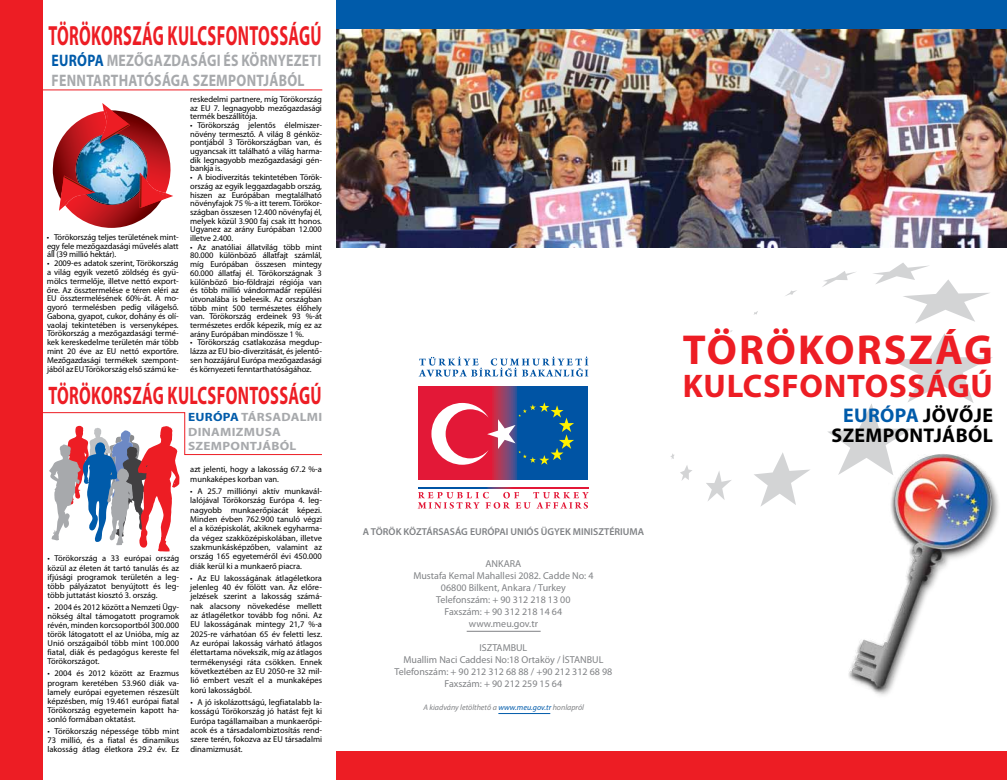
<style>
.page{position:relative;width:1007px;height:780px;background:#fff}
.page>*{position:absolute;margin:0;border:0;box-sizing:border-box;transform-origin:0 0}
.t1{font:700 42px "Myriad Pro";letter-spacing:.05em;color:#ed1d24}
.t2{font:700 32.8px "Myriad Pro";letter-spacing:.02em;color:#ed1d24}
.t3{font:700 27.8px "Myriad Pro";letter-spacing:.02em;color:#ed1d24;scale:.59 1}
.t4{font:700 25.4px "Myriad Pro";letter-spacing:.02em;color:#ed1d24;scale:.64 1}
.t5{font:700 19.9px/19.9px "Myriad Pro";letter-spacing:.02em;color:#000;text-align:center}
.t6{font:700 16.7px/20px "Myriad Pro";letter-spacing:.02em;color:#a7a9ac;scale:.83 1}
.t7{font:700 12px/14.4px "Myriad Pro";letter-spacing:.02em;color:#a7a9ac;scale:1.11 1}
.t8{font:10px/12px "Myriad Pro";color:#808285;text-align:center}
.t9{font:600 10px "Myriad Pro";color:#808285}
.t10{font:8.5px/8.7px "Myriad Pro";letter-spacing:-.005em;color:#000;text-align:justify}
.t11{font:italic 8px "Myriad Pro";color:#808285}
.s1{color:#005baa}
</style>
<div class="page">
<img style="left:336px;top:28px;width:670px;height:219px">
<img style="left:848px;top:475px;width:151px;height:218px">
<svg style="left:827px;top:333px;width:165px;height:142px"></svg>
<svg style="left:754px;top:452px;width:56px;height:54px"></svg>
<svg style="left:706px;top:471px;width:25px;height:30px"></svg>
<svg style="left:873px;top:263px;width:116px;height:60px"></svg>
<svg style="left:822px;top:271px;width:34px;height:16px"></svg>
<svg style="left:670px;top:453px;width:22px;height:28px"></svg>
<svg style="left:785px;top:290px;width:12px;height:6px"></svg>
<div style="left:336px;top:0;width:670px;height:28px;background:#005baa"></div>
<div style="left:336px;top:751px;width:670px;height:29px;background:#ed1d24"></div>
<hr style="left:498px;top:713px;width:52px;height:1px;background:#005baa">
<hr style="left:466px;top:631px;width:74px;height:1px;background:#808285">
<div style="left:0;top:0;width:43px;height:780px;background:#ed1d24"></div>
<svg style="left:43px;top:412px;width:279px;height:139px"></svg>
<hr style="left:38px;top:90px;width:284px;height:1px;background:#ed1d24">
<img style="left:53px;top:103px;width:120px;height:125px">
<svg style="left:418px;top:387px;width:170px;height:93px;background:#75376d"></svg>
<svg style="left:431px;top:402px;width:143px;height:62px;background:#8a6083"></svg>
<svg style="left:418px;top:487px;width:170px;height:1px"></svg>
<svg style="left:418px;top:492px;width:170px;height:16px"></svg>
<svg style="left:419px;top:356px;width:169px;height:20px"></svg>
<h3 class="t3" style="left:48px;top:17px;width:465px">TÖRÖKORSZÁG KULCSFONTOSSÁGÚ</h3>
<h3 class="t6" style="left:52px;top:50px;width:326px"><span class="s1">EURÓPA</span> MEZŐGAZDASÁGI ÉS KÖRNYEZETI<br>FENNTARTHATÓSÁGA SZEMPONTJÁBÓL</h3>
<p class="t10" style="left:47px;top:232px;width:133px">• Törökország teljes területének mint&shy;egy fele mezőgazdasági művelés alatt áll (39 millió hektár).</p>
<p class="t10" style="left:47px;top:259px;width:133px">• 2009-es adatok szerint, Törökország a világ egyik vezető zöldség és gyü&shy;mölcs termelője, illetve nettó export&shy;őre. Az össztermelése e téren eléri az EU össztermelésének 60%-át. A mo&shy;gyoró termelésben pedig világelső.<br>Gabona, gyapot, cukor, dohány és olí&shy;vaolaj tekintetében is versenyképes.<br>Törökország a mezőgazdasági termé&shy;kek kereskedelme területén már több mint 20 éve az EU nettó exportőre.<br>Mezőgazdasági termékek szempont&shy;jából az EUTörökország első számú ke-</p>
<p class="t10" style="left:190px;top:94px;width:133px">reskedelmi partnere, míg Törökország az EU 7. legnagyobb mezőgazdasági termék beszállítója.</p>
<p class="t10" style="left:190px;top:121px;width:133px">• Törökország jelentős élelmiszer&shy;növény termesztő. A világ 8 génköz&shy;pontjából 3 Törökországban van, és ugyancsak itt található a világ harma&shy;dik legnagyobb mezőgazdasági gén&shy;bankja is.</p>
<p class="t10" style="left:190px;top:173px;width:133px">• A biodiverzitás tekintetében Török&shy;ország az egyik leggazdagabb ország, hiszen az Európában megtalálható növényfajok 75 %-a itt terem. Törökor&shy;szágban összesen 12.400 növényfaj él, melyek közül 3.900 faj csak itt honos.<br>Ugyanez az arány Európában 12.000 illetve 2.400.</p>
<p class="t10" style="left:190px;top:242px;width:133px">• Az anatóliai állatvilág több mint 80.000 különböző állatfajt számlál, míg Európában összesen mintegy 60.000 állatfaj él. Törökországnak 3 különböző bio-földrajzi régiója van és több millió vándormadár repülési útvonalába is beleesik. Az országban több mint 500 természetes élőhely van. Törökország erdeinek 93 %-át természetes erdők képezik, míg ez az arány Európában mindössze 1 %.</p>
<p class="t10" style="left:190px;top:338px;width:133px">• Törökország csatlakozása megdup&shy;lázza az EU bio-diverzitását, és jelentő&shy;sen hozzájárul Európa mezőgazdasági és környezeti fenntarthatóságához.</p>
<h3 class="t4" style="left:48px;top:379px;width:428px">TÖRÖKORSZÁG KULCSFONTOSSÁGÚ</h3>
<p class="t10" style="left:47px;top:554px;width:133px;line-height:9.1px">• Törökország a 33 európai ország közül az életen át tartó tanulás és az ifjúsági programok területén a leg&shy;több pályázatot benyújtott és leg&shy;több juttatást kiosztó 3. ország.</p>
<p class="t10" style="left:47px;top:602px;width:133px;line-height:9.1px">• 2004 és 2012 között a Nemzeti Ügy&shy;nökség által támogatott programok révén, minden korcsoportból 300.000 török látogatott el az Unióba, míg az Unió országaiból több mint 100.000 fiatal, diák és pedagógus kereste fel Törökországot.</p>
<p class="t10" style="left:47px;top:668px;width:133px;line-height:9.1px">• 2004 és 2012 között az Erazmus program keretében 53.960 diák va&shy;lamely európai egyetemen részesült képzésben, míg 19.461 európai fiatal Törökország egyetemein kapott ha&shy;sonló formában oktatást.</p>
<p class="t10" style="left:47px;top:726px;width:133px;line-height:9.1px">• Törökország népessége több mint 73 millió, és a fiatal és dinamikus lakosság átlag életkora 29.2 év. Ez</p>
<h3 class="t7" style="left:188px;top:410px;width:122px"><span class="s1">EURÓPA</span> TÁRSADALMI<br>DINAMIZMUSA<br>SZEMPONTJÁBÓL</h3>
<p class="t10" style="left:190px;top:464px;width:133px;line-height:9.3px">azt jelenti, hogy a lakosság 67.2 %-a munkaképes korban van.</p>
<p class="t10" style="left:190px;top:486px;width:133px;line-height:9.3px">• A 25.7 milliónyi aktív munkavál&shy;lalójával Törökország Európa 4. leg&shy;nagyobb munkaerőpiacát képezi.<br>Minden évben 762.900 tanuló végzi el a középiskolát, akiknek egyharma&shy;da végez szakközépiskolában, illetve szakmunkásképzőben, valamint az ország 165 egyeteméről évi 450.000 diák kerül ki a munkaerő piacra.</p>
<p class="t10" style="left:190px;top:573px;width:133px;line-height:9.3px">• Az EU lakosságának átlagéletkora jelenleg 40 év fölött van. Az előre&shy;jelzések szerint a lakosság számá&shy;nak alacsony növekedése mellett az átlagéletkor tovább fog nőni. Az EU lakosságának mintegy 21,7 %-a 2025-re várhatóan 65 év feletti lesz.<br>Az európai lakosság várható átlagos élettartama növekszik, míg az átlagos termékenységi ráta csökken. Ennek következtében az EU 2050-re 32 mil&shy;lió embert veszít el a munkaképes korú lakosságból.</p>
<p class="t10" style="left:190px;top:697px;width:133px;line-height:9.3px">• A jó iskolázottságú, legfiatalabb la&shy;kosságú Törökország jó hatást fejt ki Európa tagállamaiban a munkaerőpi&shy;acok és a társadalombiztosítás rend&shy;szere terén, fokozva az EU társadalmi dinamizmusát.</p>
<p class="t9" style="left:363px;top:524px;width:283px">A TÖRÖK KÖZTÁRSASÁG EURÓPAI UNIÓS ÜGYEK MINISZTÉRIUMA</p>
<p class="t8" style="left:413px;top:557px;width:182px">ANKARA<br>Mustafa Kemal Mahallesi 2082. Cadde No: 4<br>06800 Bilkent, Ankara / Turkey<br>Telefonszám: + 90 312 218 13 00<br>Faxszám: + 90 312 218 14 64 www.meu.gov.tr</p>
<p class="t8" style="left:394px;top:641px;width:219px">ISZTAMBUL<br>Muallim Naci Caddesi No:18 Ortaköy / İSTANBUL<br>Telefonszám: + 90 212 312 68 88 / +90 212 312 68 98<br>Faxszám: + 90 212 259 15 64</p>
<p class="t11" style="left:423px;top:702px;width:162px">A kiadvány letölthető a <span class="s1">www.meu.gov.tr</span> honlapról</p>
<h1 class="t1" style="left:682px;top:322px;width:311px">TÖRÖKORSZÁG</h1>
<h2 class="t2" style="left:682px;top:364px;width:311px">KULCSFONTOSSÁGÚ</h2>
<h3 class="t5" style="left:831px;top:405px;width:163px"><span class="s1">EURÓPA</span> JÖVŐJE<br>SZEMPONTJÁBÓL</h3>
</div>
